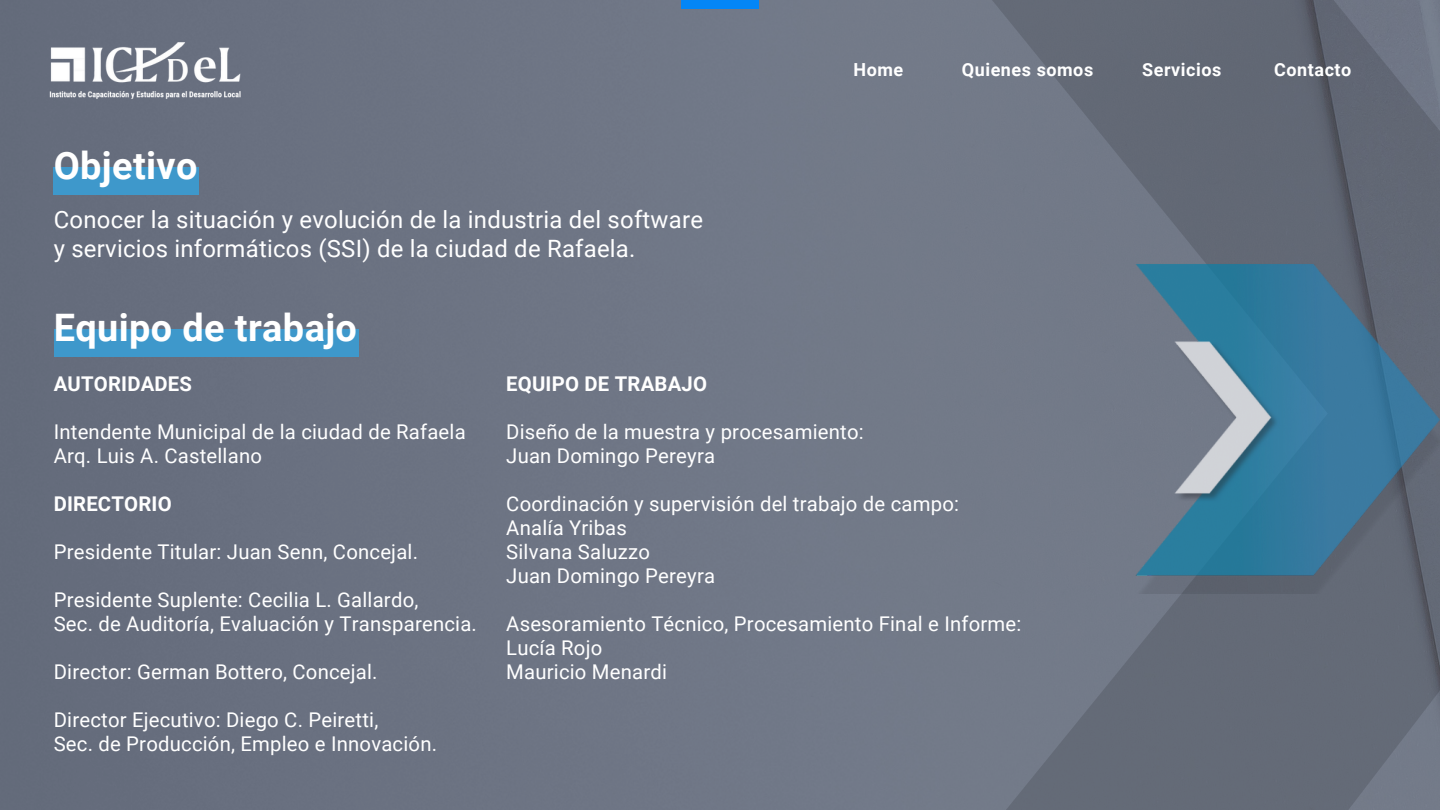
<style>
.page{position:relative;width:1440px;height:810px;background:#fff}
.page>*{position:absolute;margin:0;border:0;box-sizing:border-box;transform-origin:0 0}
.t1{font:700 37.9px "Roboto";letter-spacing:.01em;color:#fff}
.t2{font:23.9px/28.5px "Roboto";letter-spacing:.01em;color:#fff}
.t3{font:20.3px "Roboto";letter-spacing:.01em;color:#fff}
.t4{font:700 20.3px "Roboto";letter-spacing:.01em;color:#fff}
.t5{font:700 18px "Roboto";letter-spacing:.03em;color:#fff}
</style>
<div class="page">
<div style="left:0;top:0;width:985px;height:810px;background:#6d7484"></div>
<div style="left:681px;top:0;width:78px;height:9px;background:#0486f6"></div>
<img style="left:36px;top:30px;width:218px;height:81px">
<div style="left:985px;top:0;width:455px;height:810px;background:linear-gradient(to bottom,#6a707e,#6e7583)"></div>
<div style="left:54px;top:167px;width:145px;height:27px;background:#3e98cb"></div>
<div style="left:54px;top:329px;width:305px;height:28px;background:#3e98cb"></div>
<img style="left:1129px;top:257px;width:311px;height:336px">
<p class="t1" style="left:54px;top:144px;width:145px">Objetivo</p>
<p class="t2" style="left:54px;top:206px;width:651px">Conocer la situación y evolución de la industria del software y servicios informáticos (SSI) de la ciudad de Rafaela.</p>
<p class="t5" style="left:853px;top:59px;width:51px">Home</p>
<p class="t5" style="left:962px;top:59px;width:133px">Quienes somos</p>
<p class="t5" style="left:1142px;top:59px;width:81px">Servicios</p>
<p class="t5" style="left:1274px;top:59px;width:79px">Contacto</p>
<p class="t1" style="left:54px;top:306px;width:305px">Equipo de trabajo</p>
<p class="t4" style="left:54px;top:372px;width:140px">AUTORIDADES</p>
<p class="t3" style="left:54px;top:420px;width:414px">Intendente Municipal de la ciudad de Rafaela</p>
<p class="t3" style="left:54px;top:444px;width:210px">Arq. Luis A. Castellano</p>
<p class="t4" style="left:54px;top:492px;width:119px">DIRECTORIO</p>
<p class="t3" style="left:54px;top:540px;width:366px">Presidente Titular: Juan Senn, Concejal.</p>
<p class="t3" style="left:54px;top:588px;width:366px">Presidente Suplente: Cecilia L. Gallardo,</p>
<p class="t3" style="left:54px;top:612px;width:425px">Sec. de Auditoría, Evaluación y Transparencia.</p>
<p class="t3" style="left:54px;top:660px;width:325px">Director: German Bottero, Concejal.</p>
<p class="t3" style="left:54px;top:708px;width:326px">Director Ejecutivo: Diego C. Peiretti,</p>
<p class="t3" style="left:54px;top:732px;width:385px">Sec. de Producción, Empleo e Innovación.</p>
<p class="t4" style="left:506px;top:372px;width:202px">EQUIPO DE TRABAJO</p>
<p class="t3" style="left:506px;top:420px;width:359px">Diseño de la muestra y procesamiento:</p>
<p class="t3" style="left:506px;top:444px;width:210px">Juan Domingo Pereyra</p>
<p class="t3" style="left:506px;top:492px;width:454px">Coordinación y supervisión del trabajo de campo:</p>
<p class="t3" style="left:506px;top:516px;width:122px">Analía Yribas</p>
<p class="t3" style="left:506px;top:540px;width:145px">Silvana Saluzzo</p>
<p class="t3" style="left:506px;top:564px;width:210px">Juan Domingo Pereyra</p>
<p class="t3" style="left:506px;top:612px;width:517px">Asesoramiento Técnico, Procesamiento Final e Informe:</p>
<p class="t3" style="left:506px;top:636px;width:98px">Lucía Rojo</p>
<p class="t3" style="left:506px;top:660px;width:162px">Mauricio Menardi</p>
</div>
